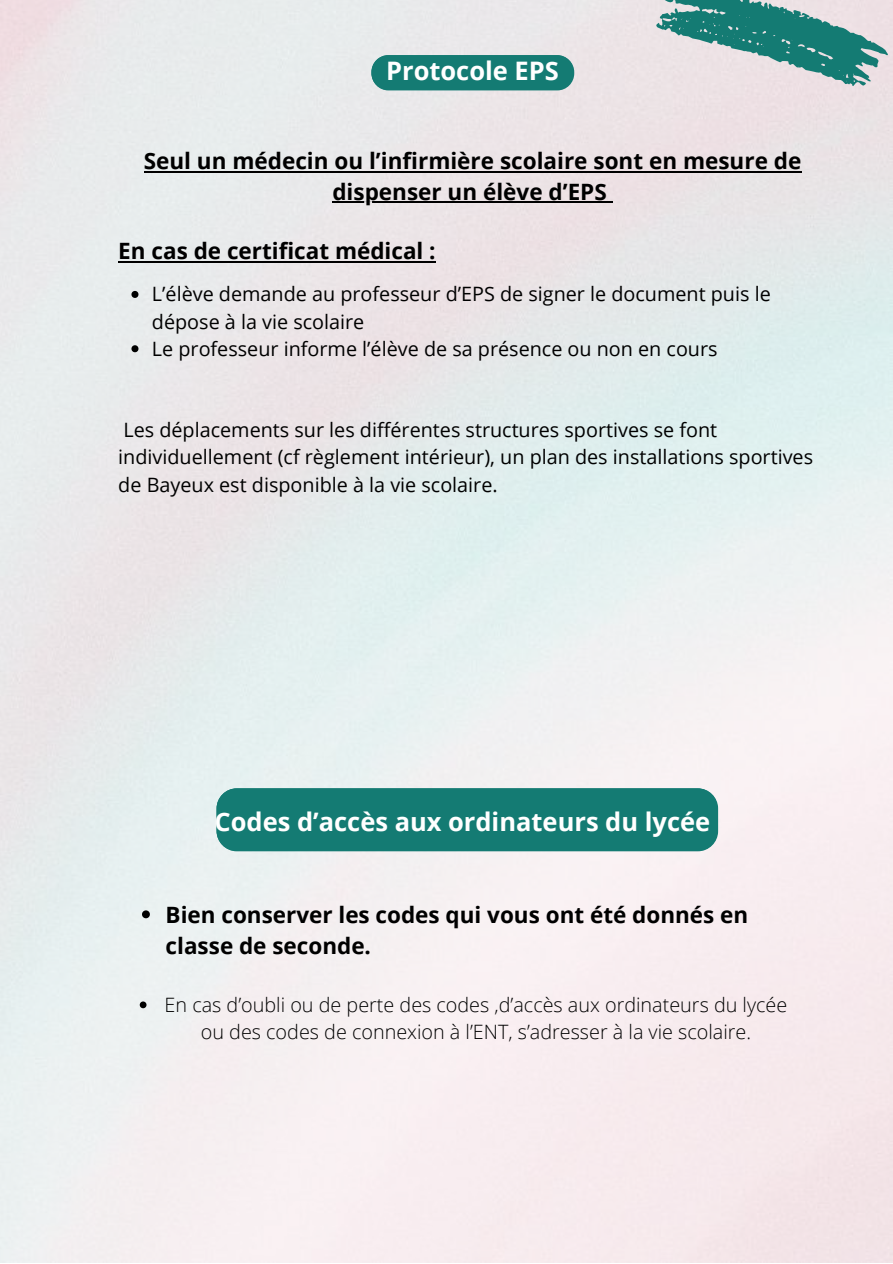
<style>
.page{position:relative;width:893px;height:1264px;background:#fff}
.page>*{position:absolute;margin:0;border:0;box-sizing:border-box;transform-origin:0 0}
.t1{font:700 25.5px "Open Sans";color:#fff}
.t2{font:700 22.5px/30.6px "Open Sans";color:#000;text-align:center}
.t3{font:19.8px/27.2px "Open Sans";color:#000}
.t4{font:300 19.8px/27px "Open Sans";color:#000;text-align:center}
</style>
<div class="page">
<img style="left:0;top:0;width:892px;height:1262px">
<svg style="left:654px;top:0;width:238px;height:93px"></svg>
<div style="left:216px;top:788px;width:502px;height:63px;background:#147b73"></div>
<div style="left:371px;top:55px;width:203px;height:35px;background:#147b73"></div>
<svg style="left:131px;top:291px;width:7px;height:7px"></svg>
<svg style="left:131px;top:345px;width:7px;height:7px"></svg>
<hr style="left:144px;top:171px;width:657px;height:2px;background:#000">
<hr style="left:332px;top:201px;width:274px;height:2px;background:#000">
<svg style="left:606px;top:201px;width:6px;height:2px"></svg>
<hr style="left:118px;top:261px;width:317px;height:2px;background:#000">
<svg style="left:142px;top:910px;width:8px;height:8px"></svg>
<svg style="left:140px;top:1001px;width:6px;height:7px"></svg>
<p class="t1" style="left:386px;top:52px;width:174px">Protocole EPS</p>
<p class="t2" style="left:144px;top:145px;width:659px">Seul un médecin ou l’infirmière scolaire sont en mesure de dispenser un élève d’EPS</p>
<p class="t2" style="left:118px;top:235px;width:319px">En cas de certificat médical :</p>
<p class="t3" style="left:152px;top:280px;width:620px">L’élève demande au professeur d’EPS de signer le document puis le dépose à la vie scolaire<br>Le professeur informe l’élève de sa présence ou non en cours</p>
<p class="t3" style="left:118px;top:416px;width:696px">Les déplacements sur les différentes structures sportives se font individuellement (cf règlement intérieur), un plan des installations sportives de Bayeux est disponible à la vie scolaire.</p>
<p class="t1" style="left:214px;top:803px;width:497px">Codes d’accès aux ordinateurs du lycée</p>
<p class="t2" style="left:166px;top:898px;width:584px;line-height:31.5px;text-align:left">Bien conserver les codes qui vous ont été donnés en classe de seconde.</p>
<p class="t4" style="left:165px;top:990px;width:624px">En cas d’oubli ou de perte des codes ,d’accès aux ordinateurs du lycée ou des codes de connexion à l’ENT, s’adresser à la vie scolaire.</p>
</div>
